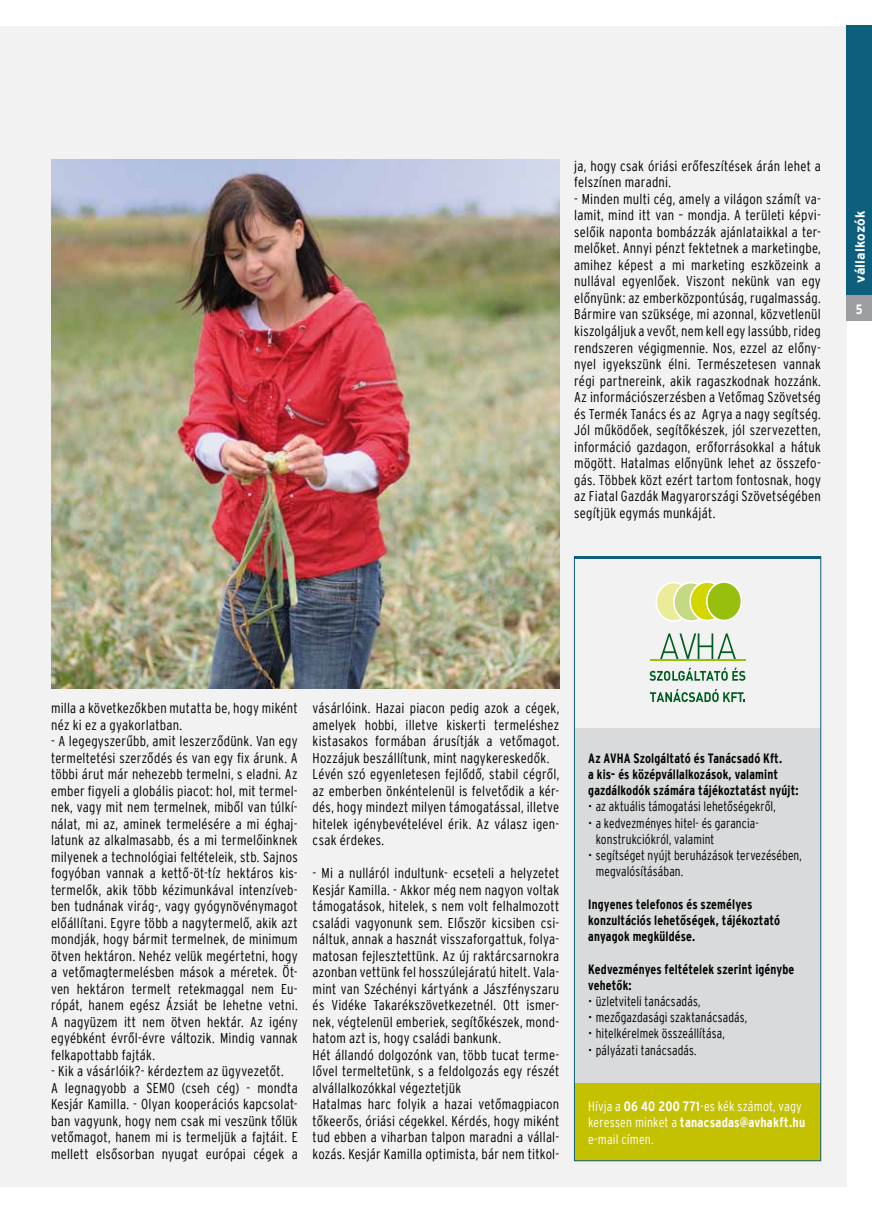
<style>
.page{position:relative;width:872px;height:1212px;background:#fff}
.page>*{position:absolute;margin:0;border:0;box-sizing:border-box;transform-origin:0 0}
.t1{font:14.25px/16.5px "Interstate Light Condensed HU";letter-spacing:.015em;color:#000}
.t2{font:13.5px/16.2px "Interstate Light Condensed HU";letter-spacing:.01em;color:#000;scale:.95 1}
.t3{font:13.5px/16.2px "Interstate Bold Condensed HU";letter-spacing:.01em;color:#000;scale:.95 1}
.t4{font:13.5px "Interstate Light Condensed HU";letter-spacing:.01em;color:#fff}
.t5{font:13.5px "Interstate Bold Condensed HU";letter-spacing:.015em;color:#fff}
.t6{font:13.5px "Interstate Bold HU";letter-spacing:.005em;color:#fff}
.s1{font-family:"Interstate Bold Condensed HU"}
.s2{font-family:"Interstate Light Condensed HU"}
</style>
<div class="page">
<div style="left:0;top:26px;width:846px;height:1160px;background:#f2f2f3"></div>
<div style="left:846px;top:26px;width:26px;height:270px;background:#0e5f7e"></div>
<div style="left:846px;top:296px;width:26px;height:25px;background:#9c9e9f"></div>
<img style="left:51px;top:159px;width:508px;height:530px">
<div style="left:574px;top:729px;width:247px;height:432px;background:#d9dadb"></div>
<div style="left:574px;top:1083px;width:247px;height:78px;background:#c3c100"></div>
<svg style="left:660px;top:633px;width:76px;height:26px"></svg>
<svg style="left:649px;top:668px;width:96px;height:13px"></svg>
<svg style="left:650px;top:689px;width:95px;height:13px"></svg>
<svg style="left:656px;top:581px;width:86px;height:41px"></svg>
<hr style="left:650px;top:659px;width:95px;height:2px;background:#97bf0d">
<hr style="left:574px;top:556px;width:247px;height:3px;background:#0e5f7e">
<div style="left:574px;top:556px;width:247px;height:605px;border:1px solid #0e5f7e"></div>
<p class="t1" style="left:574px;top:158px;width:248px">ja, hogy csak óriási erőfeszítések árán lehet a felszínen maradni.</p>
<p class="t1" style="left:574px;top:191px;width:248px;text-align:justify">- Minden multi cég, amely a világon számít va&shy;lamit, mind itt van – mondja. A területi képvi&shy;selőik naponta bombázzák ajánlataikkal a ter&shy;melőket. Annyi pénzt fektetnek a marketingbe, amihez képest a mi marketing eszközeink a nullával egyenlőek. Viszont nekünk van egy előnyünk: az emberközpontúság, rugalmasság.<br>Bármire van szüksége, mi azonnal, közvetlenül kiszolgáljuk a vevőt, nem kell egy lassúbb, rideg rendszeren végigmennie. Nos, ezzel az előn - nyel igyekszünk élni. Természetesen vannak régi partnereink, akik ragaszkodnak hozzánk.<br>Az információszerzésben a Vetőmag Szövetség és Termék Tanács és az Agrya a nagy segítség.<br>Jól működőek, segítőkészek, jól szervezetten, információ gazdagon, erőforrásokkal a hátuk mögött. Hatalmas előnyünk lehet az összefo&shy;gás. Többek közt ezért tartom fontosnak, hogy az Fiatal Gazdák Magyarországi Szövetségében segítjük egymás munkáját.</p>
<p class="t6" style="left:852px;top:283px;width:73px;rotate:-90deg">vállalkozók</p>
<p class="t5" style="left:856px;top:301px;width:8px">5</p>
<p class="t1" style="left:51px;top:700px;width:248px">milla a következőkben mutatta be, hogy miként néz ki ez a gyakorlatban.</p>
<p class="t1" style="left:51px;top:733px;width:248px;text-align:justify">- A legegyszerűbb, amit leszerződünk. Van egy termeltetési szerződés és van egy fix árunk. A többi árut már nehezebb termelni, s eladni. Az ember figyeli a globális piacot: hol, mit termel&shy;nek, vagy mit nem termelnek, miből van túlkí&shy;nálat, mi az, aminek termelésére a mi éghaj&shy;latunk az alkalmasabb, és a mi termelőinknek milyenek a technológiai feltételeik, stb. Sajnos fogyóban vannak a kettő-öt-tíz hektáros kis&shy;termelők, akik több kézimunkával intenzíveb&shy;ben tudnának virág-, vagy gyógynövénymagot előállítani. Egyre több a nagytermelő, akik azt mondják, hogy bármit termelnek, de minimum ötven hektáron. Nehéz velük megértetni, hogy a vetőmagtermelésben mások a méretek. Öt&shy;ven hektáron termelt retekmaggal nem Eu&shy;rópát, hanem egész Ázsiát be lehetne vetni.<br>A nagyüzem itt nem ötven hektár. Az igény egyébként évről-évre változik. Mindig vannak felkapottabb fajták.</p>
<p class="t1" style="left:51px;top:1063px;width:248px">- Kik a vásárlóik?- kérdeztem az ügyvezetőt.<br>A legnagyobb a SEMO (cseh cég) - mondta Kesjár Kamilla. - Olyan kooperációs kapcsolat&shy;ban vagyunk, hogy nem csak mi veszünk tőlük vetőmagot, hanem mi is termeljük a fajtáit. E mellett elsősorban nyugat európai cégek a</p>
<p class="t1" style="left:313px;top:700px;width:248px">vásárlóink. Hazai piacon pedig azok a cégek, amelyek hobbi, illetve kiskerti termeléshez kistasakos formában árusítják a vetőmagot.<br>Hozzájuk beszállítunk, mint nagykereskedők.<br>Lévén szó egyenletesen fejlődő, stabil cégről, az emberben önkéntelenül is felvetődik a kér&shy;dés, hogy mindezt milyen támogatással, illetve hitelek igénybevételével érik. Az válasz igen&shy;csak érdekes.</p>
<p class="t1" style="left:313px;top:865px;width:248px">- Mi a nulláról indultunk- ecseteli a helyzetet Kesjár Kamilla. - Akkor még nem nagyon voltak támogatások, hitelek, s nem volt felhalmozott családi vagyonunk sem. Először kicsiben csi&shy;náltuk, annak a hasznát visszaforgattuk, folya&shy;matosan fejlesztettünk. Az új raktárcsarnokra azonban vettünk fel hosszúlejáratú hitelt. Vala&shy;mint van Széchényi kártyánk a Jászfényszaru és Vidéke Takarékszövetkezetnél. Ott ismer&shy;nek, végtelenül emberiek, segítőkészek, mond&shy;hatom azt is, hogy családi bankunk.<br>Hét állandó dolgozónk van, több tucat terme&shy;lővel termeltetünk, s a feldolgozás egy részét alvállalkozókkal végeztetjük<br>Hatalmas harc folyik a hazai vetőmagpiacon tőkeerős, óriási cégekkel. Kérdés, hogy miként tud ebben a viharban talpon maradni a vállal&shy;kozás. Kesjár Kamilla optimista, bár nem titkol-</p>
<p class="t3" style="left:588px;top:750px;width:223px">Az AVHA Szolgáltató és Tanácsadó Kft.<br>a kis- és középvállalkozások, valamint gazdálkodók számára tájékoztatást nyújt:</p>
<p class="t2" style="left:588px;top:798px;width:199px">• az aktuális támogatási lehetőségekről,</p>
<p class="t2" style="left:596px;top:815px;width:173px;text-indent:-8px">• a kedvezményes hitel- és garancia&shy;konstrukciókról, valamint</p>
<p class="t2" style="left:596px;top:847px;width:218px;text-indent:-8px">• segítséget nyújt beruházások tervezésében, megvalósításában.</p>
<p class="t3" style="left:588px;top:896px;width:204px">Ingyenes telefonos és személyes konzultációs lehetőségek, tájékoztató anyagok megküldése.</p>
<p class="t3" style="left:588px;top:960px;width:218px">Kedvezményes feltételek szerint igénybe vehetők:</p>
<p class="t2" style="left:588px;top:993px;width:120px">• üzletviteli tanácsadás,</p>
<p class="t2" style="left:588px;top:1009px;width:169px">• mezőgazdasági szaktanácsadás,</p>
<p class="t2" style="left:588px;top:1025px;width:145px">• hitelkérelmek összeállítása,</p>
<p class="t2" style="left:588px;top:1041px;width:115px">• pályázati tanácsadás.</p>
<p class="t4" style="left:588px;top:1098px;width:215px">Hívja a <span class="s1">06 40 200 771</span>-es kék számot, vagy</p>
<p class="t5" style="left:588px;top:1115px;width:218px"><span class="s2">keressen minket a</span> tanacsadas@avhakft.hu</p>
<p class="t4" style="left:588px;top:1131px;width:67px">e-mail címen.</p>
</div>
